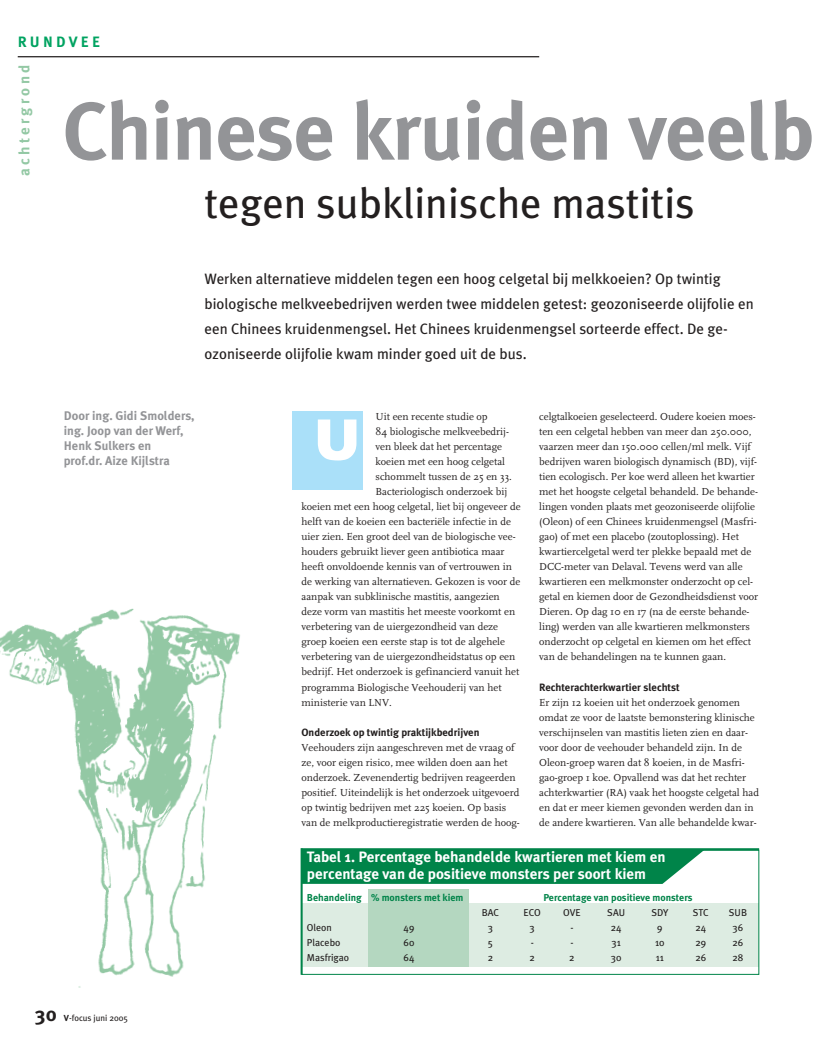
<style>
.page{position:relative;width:816px;height:1047px;background:#fff}
.page>*{position:absolute;margin:0;border:0;box-sizing:border-box;transform-origin:0 0}
.t1{font:700 81.25px "Meta Plus";letter-spacing:-.01em;color:#939497}
.t2{font:900 56.25px "Arial";color:#fff}
.t3{font:42.5px "Meta Plus";color:#231f1f}
.t4{font:700 20px "Meta Plus";color:#231f1f}
.t5{font:15px/25px "Meta Plus";color:#231f1f}
.t6{font:700 15px/17.5px "Meta Plus";color:#fff}
.t7{font:700 15px "Meta Plus";letter-spacing:.22em;color:#93c8a4}
.t8{font:700 15px "Meta Plus";letter-spacing:.22em;color:#00a361}
.t9{font:700 12.5px/15px "Meta Plus";color:#939497}
.t10{font:10.62px/15px "FF Scala";color:#231f1f}
.t11{font:700 10.62px "Meta Plus";color:#231f1f}
.t12{font:10px "Meta Plus";color:#231f1f}
.t13{font:700 10px "Meta Plus";color:#008449}
.t14{font:8.75px "Meta Plus";color:#231f1f}
.s1{font-weight:700}
</style>
<div class="page">
<div style="left:303px;top:851px;width:400px;height:32px;background:#008449"></div>
<div style="left:301px;top:903px;width:457px;height:63px;background:#ddece2"></div>
<div style="left:368px;top:889px;width:101px;height:77px;background:#b4d7c0"></div>
<hr style="left:18px;top:56px;width:521px;height:1px;background:#231f1f">
<hr style="left:815px;top:0;width:1px;height:57px;background:#00a361">
<div style="left:292px;top:411px;width:71px;height:78px;background:#aae0f9"></div>
<hr style="left:300px;top:848px;width:2px;height:126px;background:#008449">
<hr style="left:301px;top:848px;width:457px;height:1px;background:#008449">
<img style="left:0;top:608px;width:240px;height:380px">
<div style="left:301px;top:849px;width:457px;height:125px;border:1px solid #008449"></div>
<h3 class="t8" style="left:18px;top:37px;width:84px">RUNDVEE</h3>
<h3 class="t7" style="left:19px;top:176px;width:113px;rotate:-90deg">achtergrond</h3>
<h1 class="t1" style="left:63px;top:103px;width:752px">Chinese kruiden veelb</h1>
<h3 class="t3" style="left:204px;top:188px;width:491px">tegen subklinische mastitis</h3>
<p class="t5" style="left:204px;top:268px;width:550px">Werken alternatieve middelen tegen een hoog celgetal bij melkkoeien? Op twintig biologische melkveebedrijven werden twee middelen getest: geozoniseerde olijfolie en een Chinees kruidenmengsel. Het Chinees kruidenmengsel sorteerde effect. De ge&shy;ozoniseerde olijfolie kwam minder goed uit de bus.</p>
<p class="t9" style="left:64px;top:410px;width:132px">Door ing. Gidi Smolders, ing. Joop van der Werf,<br>Henk Sulkers en<br>prof.dr. Aize Kijlstra</p>
<h3 class="t4" style="left:36px;top:1006px;width:23px">30</h3>
<p class="t14" style="left:64px;top:1014px;width:66px"><span class="s1">V</span>-focus juni 2005</p>
<p class="t10" style="left:375px;top:410px;width:114px">Uit een recente studie op</p>
<p class="t10" style="left:375px;top:425px;width:135px">84 biologische melkveebedrij-</p>
<p class="t10" style="left:375px;top:440px;width:128px">ven bleek dat het percentage</p>
<p class="t10" style="left:375px;top:455px;width:131px">koeien met een hoog celgetal</p>
<p class="t10" style="left:375px;top:470px;width:138px">schommelt tussen de 25 en 33.</p>
<p class="t10" style="left:375px;top:485px;width:133px">Bacteriologisch onderzoek bij</p>
<p class="t10" style="left:301px;top:500px;width:220px">koeien met een hoog celgetal, liet bij ongeveer de</p>
<p class="t10" style="left:301px;top:515px;width:211px">helft van de koeien een bacteriële infectie in de</p>
<p class="t10" style="left:301px;top:530px;width:215px">uier zien. Een groot deel van de biologische vee-</p>
<p class="t10" style="left:301px;top:545px;width:204px">houders gebruikt liever geen antibiotica maar</p>
<p class="t10" style="left:301px;top:560px;width:212px">heeft onvoldoende kennis van of vertrouwen in</p>
<p class="t10" style="left:301px;top:575px;width:220px">de werking van alternatieven. Gekozen is voor de</p>
<p class="t10" style="left:301px;top:590px;width:200px">aanpak van subklinische mastitis, aangezien</p>
<p class="t10" style="left:301px;top:605px;width:215px">deze vorm van mastitis het meeste voorkomt en</p>
<p class="t10" style="left:301px;top:620px;width:198px">verbetering van de uiergezondheid van deze</p>
<p class="t10" style="left:301px;top:635px;width:205px">groep koeien een eerste stap is tot de algehele</p>
<p class="t10" style="left:301px;top:650px;width:215px">verbetering van de uiergezondheidstatus op een</p>
<p class="t10" style="left:301px;top:665px;width:219px">bedrijf. Het onderzoek is gefinancierd vanuit het</p>
<p class="t10" style="left:301px;top:680px;width:201px">programma Biologische Veehouderij van het</p>
<p class="t10" style="left:301px;top:695px;width:92px">ministerie van LNV.</p>
<p class="t11" style="left:301px;top:728px;width:179px">Onderzoek op twintig praktijkbedrijven</p>
<p class="t10" style="left:301px;top:740px;width:220px">Veehouders zijn aangeschreven met de vraag of ze, voor eigen risico, mee wilden doen aan het onderzoek. Zevenendertig bedrijven reageerden positief. Uiteindelijk is het onderzoek uitgevoerd op twintig bedrijven met 225 koeien. Op basis van de melkproductieregistratie werden de hoog-</p>
<h2 class="t2" style="left:313px;top:419px;width:48px">U</h2>
<p class="t10" style="left:539px;top:410px;width:220px">celgtalkoeien geselecteerd. Oudere koeien moes&shy;ten een celgetal hebben van meer dan 250.000, vaarzen meer dan 150.000 cellen/ml melk. Vijf bedrijven waren biologisch dynamisch (BD), vijf&shy;tien ecologisch. Per koe werd alleen het kwartier met het hoogste celgetal behandeld. De behande&shy;lingen vonden plaats met geozoniseerde olijfolie (Oleon) of een Chinees kruidenmengsel (Masfri&shy;gao) of met een placebo (zoutoplossing). Het kwartiercelgetal werd ter plekke bepaald met de DCC-meter van Delaval. Tevens werd van alle kwartieren een melkmonster onderzocht op cel&shy;getal en kiemen door de Gezondheidsdienst voor Dieren. Op dag 10 en 17 (na de eerste behande&shy;ling) werden van alle kwartieren melkmonsters onderzocht op celgetal en kiemen om het effect van de behandelingen na te kunnen gaan.</p>
<p class="t11" style="left:539px;top:683px;width:142px">Rechterachterkwartier slechtst</p>
<p class="t10" style="left:539px;top:695px;width:221px">Er zijn 12 koeien uit het onderzoek genomen omdat ze voor de laatste bemonstering klinische verschijnselen van mastitis lieten zien en daar&shy;voor door de veehouder behandeld zijn. In de Oleon-groep waren dat 8 koeien, in de Masfri&shy;gao-groep 1 koe. Opvallend was dat het rechter achterkwartier (RA) vaak het hoogste celgetal had en dat er meer kiemen gevonden werden dan in de andere kwartieren. Van alle behandelde kwar-</p>
<h3 class="t6" style="left:307px;top:849px;width:360px">Tabel 1. Percentage behandelde kwartieren met kiem en percentage van de positieve monsters per soort kiem</h3>
<p class="t13" style="left:307px;top:893px;width:158px">Behandeling % monsters met kiem</p>
<p class="t13" style="left:543px;top:893px;width:151px">Percentage van positieve monsters</p>
<p class="t12" style="left:481px;top:908px;width:19px">BAC</p>
<p class="t12" style="left:523px;top:908px;width:19px">ECO</p>
<p class="t12" style="left:563px;top:908px;width:19px">OVE</p>
<p class="t12" style="left:607px;top:908px;width:19px">SAU</p>
<p class="t12" style="left:651px;top:908px;width:18px">SDY</p>
<p class="t12" style="left:692px;top:908px;width:17px">STC</p>
<p class="t12" style="left:728px;top:908px;width:20px">SUB</p>
<p class="t12" style="left:307px;top:923px;width:26px">Oleon</p>
<p class="t12" style="left:403px;top:923px;width:12px">49</p>
<p class="t12" style="left:487px;top:923px;width:7px">3</p>
<p class="t12" style="left:529px;top:923px;width:7px">3</p>
<p class="t12" style="left:570px;top:923px;width:5px">-</p>
<p class="t12" style="left:610px;top:923px;width:12px">24</p>
<p class="t12" style="left:656px;top:923px;width:7px">9</p>
<p class="t12" style="left:695px;top:923px;width:12px">24</p>
<p class="t12" style="left:732px;top:923px;width:12px">36</p>
<p class="t12" style="left:307px;top:938px;width:35px">Placebo</p>
<p class="t12" style="left:403px;top:938px;width:12px">60</p>
<p class="t12" style="left:487px;top:938px;width:7px">5</p>
<p class="t12" style="left:530px;top:938px;width:5px">-</p>
<p class="t12" style="left:570px;top:938px;width:5px">-</p>
<p class="t12" style="left:611px;top:938px;width:11px">31</p>
<p class="t12" style="left:654px;top:938px;width:11px">10</p>
<p class="t12" style="left:695px;top:938px;width:12px">29</p>
<p class="t12" style="left:732px;top:938px;width:12px">26</p>
<p class="t12" style="left:307px;top:953px;width:44px">Masfrigao</p>
<p class="t12" style="left:403px;top:953px;width:12px">64</p>
<p class="t12" style="left:487px;top:953px;width:7px">2</p>
<p class="t12" style="left:529px;top:953px;width:7px">2</p>
<p class="t12" style="left:569px;top:953px;width:7px">2</p>
<p class="t12" style="left:610px;top:953px;width:12px">30</p>
<p class="t12" style="left:655px;top:953px;width:10px">11</p>
<p class="t12" style="left:695px;top:953px;width:12px">26</p>
<p class="t12" style="left:732px;top:953px;width:12px">28</p>
</div>
